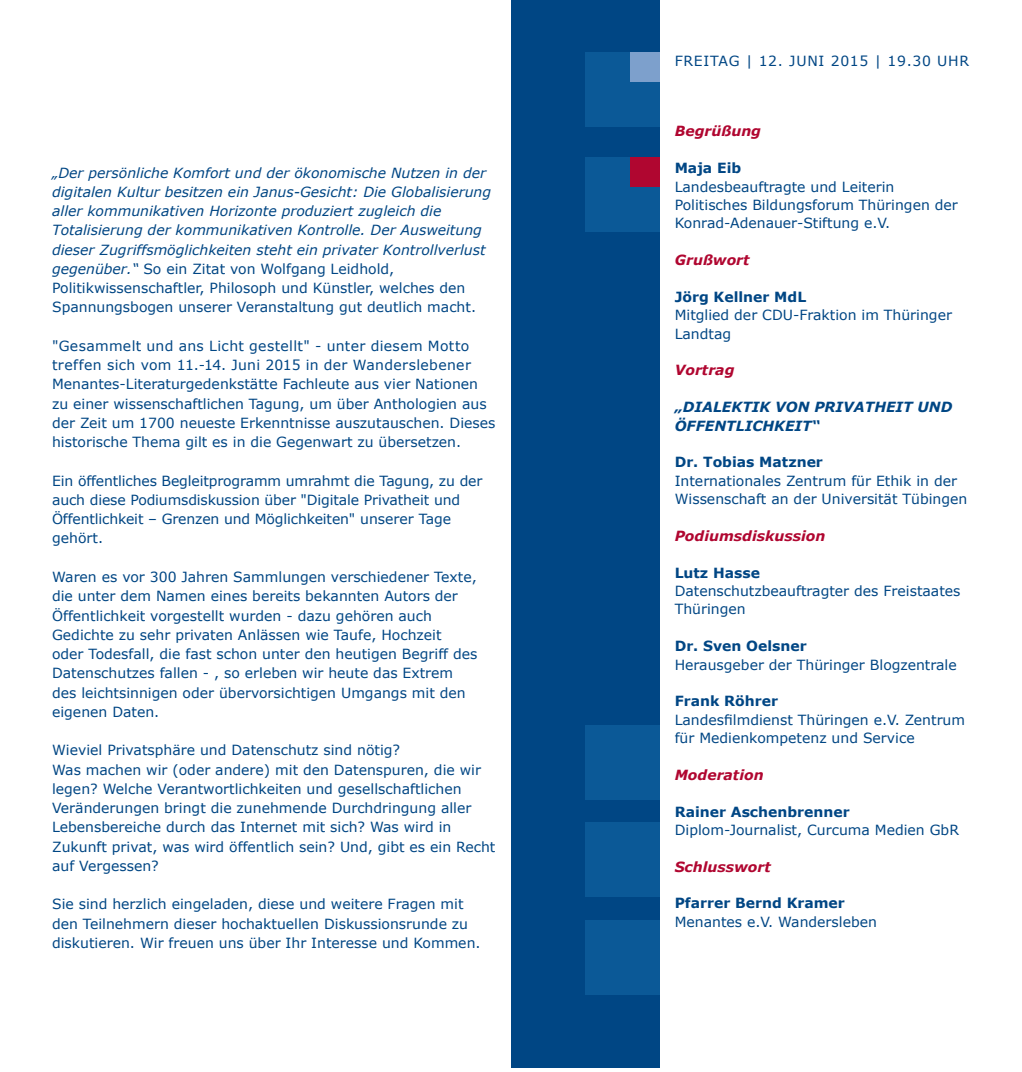
<style>
.page{position:relative;width:1022px;height:1072px;background:#fff}
.page>*{position:absolute;margin:0;border:0;box-sizing:border-box;transform-origin:0 0}
.t1{font:14px/19.2px "Verdana";color:#004684}
.t2{font:italic 14px/19.2px "Verdana";color:#004684}
.t3{font:700 14px "Verdana";color:#004684}
.t4{font:italic 700 14px "Verdana";color:#b00630}
.t5{font:italic 700 14px/18.4px "Verdana";color:#004684}
.s1{font-style:normal}
</style>
<div class="page">
<div style="left:511px;top:0;width:149px;height:1067px;background:#004684"></div>
<div style="left:585px;top:157px;width:75px;height:74px;background:#0b5997"></div>
<div style="left:630px;top:157px;width:30px;height:30px;background:#b00630"></div>
<div style="left:585px;top:52px;width:75px;height:74px;background:#0b5997"></div>
<div style="left:630px;top:52px;width:30px;height:30px;background:#7da0cc"></div>
<div style="left:585px;top:822px;width:75px;height:75px;background:#0b5997"></div>
<div style="left:585px;top:920px;width:75px;height:75px;background:#0b5997"></div>
<div style="left:585px;top:725px;width:75px;height:74px;background:#0b5997"></div>
<p class="t2" style="left:52px;top:162px;width:440px">„Der persönliche Komfort und der ökonomische Nutzen in der digitalen Kultur besitzen ein Janus-Gesicht: Die Globalisierung aller kommunikativen Horizonte produziert zugleich die Totalisierung der kommunikativen Kontrolle. Der Ausweitung dieser Zugriffsmöglichkeiten steht ein privater Kontrollverlust gegenüber.“ <span class="s1">So ein Zitat von Wolfgang Leidhold, Politikwissenschaftler, Philosoph und Künstler, welches den Spannungsbogen unserer Veranstaltung gut deutlich macht.</span></p>
<p class="t1" style="left:52px;top:336px;width:445px">"Gesammelt und ans Licht gestellt" - unter diesem Motto treffen sich vom 11.-14. Juni 2015 in der Wanderslebener Menantes-Literaturgedenkstätte Fachleute aus vier Nationen zu einer wissenschaftlichen Tagung, um über Anthologien aus der Zeit um 1700 neueste Erkenntnisse auszutauschen. Dieses historische Thema gilt es in die Gegenwart zu übersetzen.</p>
<p class="t1" style="left:52px;top:470px;width:432px">Ein öffentliches Begleitprogramm umrahmt die Tagung, zu der auch diese Podiumsdiskussion über "Digitale Privatheit und Öffentlichkeit – Grenzen und Möglichkeiten" unserer Tage gehört.</p>
<p class="t1" style="left:52px;top:567px;width:427px">Waren es vor 300 Jahren Sammlungen verschiedener Texte, die unter dem Namen eines bereits bekannten Autors der Öffentlichkeit vorgestellt wurden - dazu gehören auch Gedichte zu sehr privaten Anlässen wie Taufe, Hochzeit<br>oder Todesfall, die fast schon unter den heutigen Begriff des Datenschutzes fallen - , so erleben wir heute das Extrem des leichtsinnigen oder übervorsichtigen U mgangs mit den eigenen Daten.</p>
<p class="t1" style="left:52px;top:740px;width:445px">Wieviel Privatsphäre und Datenschutz sind nötig?<br>Was machen wir (oder andere) mit den Datenspuren, die wir legen? Welche Verantwortlichkeiten und gesellschaftlichen Veränderungen bringt die zunehmende Durchdringung aller Lebensbereiche durch das Internet mit sich? Was wird in Zukunft privat, was wird öffentlich sein? U nd, gibt es ein Recht auf Vergessen?</p>
<p class="t1" style="left:52px;top:894px;width:430px">Sie sind herzlich eingeladen, diese und weitere Fragen mit den Teilnehmern dieser hochaktuellen Diskussionsrunde zu diskutieren. Wir freuen uns über Ihr Interesse und Kommen.</p>
<p class="t1" style="left:675px;top:50px;width:19px">FREITAG</p>
<p class="t1" style="left:746px;top:50px;width:60px">| 12. JUNI</p>
<p class="t1" style="left:831px;top:50px;width:118px">2015 | 19.30 UHR</p>
<p class="t4" style="left:675px;top:122px;width:88px">Begrüßung</p>
<p class="t3" style="left:675px;top:159px;width:68px">Maja Eib</p>
<p class="t1" style="left:675px;top:177px;width:285px;line-height:18.4px">Landesbeauftragte und Leiterin<br>Politisches Bildungsforum Thüringen der<br>Konrad-Adenauer-Stiftung e.V.</p>
<p class="t4" style="left:675px;top:251px;width:76px">Grußwort</p>
<p class="t3" style="left:675px;top:288px;width:131px">Jörg Kellner MdL</p>
<p class="t1" style="left:675px;top:305px;width:99px">M itglied der CDU</p>
<p class="t1" style="left:793px;top:305px;width:160px">-Fraktion im Thüringer</p>
<p class="t1" style="left:675px;top:323px;width:58px">Landtag</p>
<p class="t4" style="left:675px;top:361px;width:61px">Vortrag</p>
<p class="t5" style="left:675px;top:397px;width:279px">„DIALEKTIK VON PRIVATHEIT UND<br>ÖFFENTLICHKEIT“</p>
<p class="t3" style="left:675px;top:453px;width:150px">Dr. Tobias Matzner</p>
<p class="t1" style="left:675px;top:471px;width:294px;line-height:18.4px">Internationales Zentrum für Ethik in der<br>Wissenschaft an der U niversität Tübingen</p>
<p class="t4" style="left:675px;top:527px;width:152px">Podiumsdiskussion</p>
<p class="t3" style="left:675px;top:563px;width:87px">Lutz H asse</p>
<p class="t1" style="left:675px;top:581px;width:287px;line-height:18.4px">Datenschutzbeauftragter des Freistaates<br>Thüringen</p>
<p class="t3" style="left:675px;top:637px;width:134px">Dr. Sven Oelsner</p>
<p class="t1" style="left:675px;top:654px;width:284px">Herausgeber der Thüringer Blogzentrale</p>
<p class="t3" style="left:675px;top:692px;width:105px">Frank Röhrer</p>
<p class="t1" style="left:675px;top:710px;width:292px;line-height:18.4px">Landesfilmdienst Thüringen e.V. Zentrum für Medienkompetenz und Service</p>
<p class="t4" style="left:675px;top:765px;width:91px">Moderation</p>
<p class="t3" style="left:675px;top:802px;width:176px">Rainer Aschenbrenner</p>
<p class="t1" style="left:675px;top:819px;width:285px">Diplom-Journalist, Curcuma Medien GbR</p>
<p class="t4" style="left:675px;top:857px;width:98px">Schlusswort</p>
<p class="t3" style="left:675px;top:894px;width:172px">Pfarrer Bernd Kramer</p>
<p class="t1" style="left:675px;top:911px;width:204px">Menantes e.V. Wandersleben</p>
</div>
